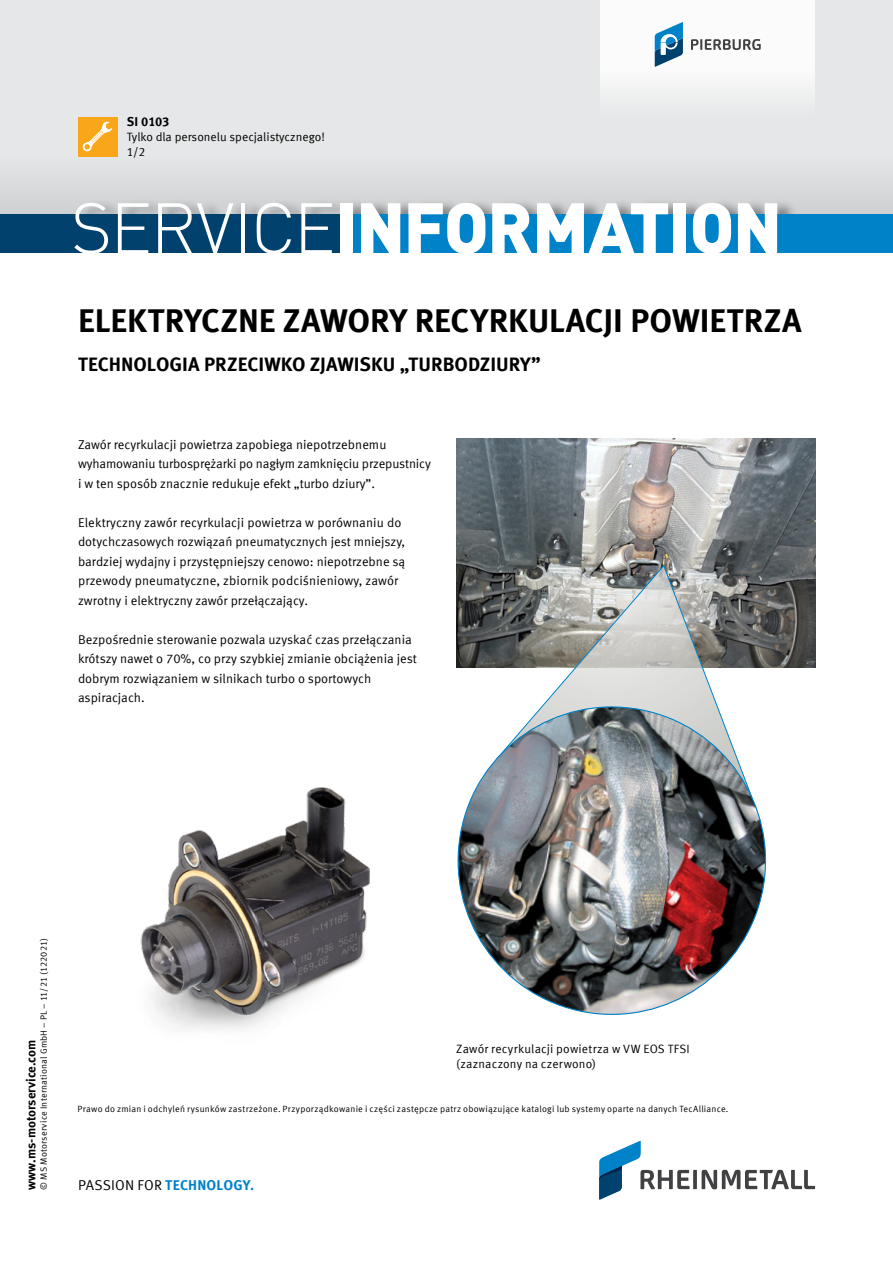
<style>
.page{position:relative;width:893px;height:1263px;background:#fff}
.page>*{position:absolute;margin:0;border:0;box-sizing:border-box;transform-origin:0 0}
.t1{font:900 70.5px "DIN Offc";letter-spacing:-.025em;color:#fff}
.t2{font:700 33px "Meta Offc Pro";color:#000}
.t3{font:700 19.5px "Meta Offc Pro";color:#000}
.t4{font:700 14.25px "Meta Offc Pro";letter-spacing:.01em;color:#0082c8}
.t5{font:12.75px/19.5px "Meta Offc Pro Norm";color:#000}
.t6{font:700 12.75px "Meta Offc Pro";color:#000}
.t7{font:12px/14.7px "Meta Offc Pro Norm";letter-spacing:.01em;color:#000}
.t8{font:9px "Meta Offc Pro Norm";letter-spacing:.025em;color:#000}
.s1{font-weight:300}
.s2{font-family:"Meta Offc Pro Norm";font-weight:400;color:#000}
</style>
<div class="page">
<div style="left:0;top:0;width:893px;height:224px;background:#e6e7e8"></div>
<div style="left:0;top:156px;width:893px;height:58px;background:#dcdedf"></div>
<div style="left:77px;top:198px;width:720px;height:16px;background:#000;opacity:.4"></div>
<div style="left:0;top:214px;width:893px;height:39px;background:#00416e"></div>
<div style="left:347px;top:214px;width:546px;height:39px;background:#0082c8"></div>
<div style="left:78px;top:117px;width:39px;height:39px;background:#faa61a"></div>
<svg style="left:82px;top:121px;width:30px;height:31px"></svg>
<div style="left:600px;top:0;width:215px;height:117px;background:linear-gradient(to bottom,#fff,#edeeef)"></div>
<svg style="left:691px;top:39px;width:70px;height:11px"></svg>
<svg style="left:655px;top:22px;width:28px;height:45px"></svg>
<svg style="left:599px;top:1141px;width:216px;height:58px"></svg>
<img style="left:140px;top:787px;width:230px;height:243px">
<img style="left:456px;top:438px;width:359px;height:230px">
<svg style="left:496px;top:565px;width:259px;height:128px;background:#a7a8a6"></svg>
<img style="left:457px;top:693px;width:310px;height:322px">
<p class="t6" style="left:127px;top:111px;width:44px">SI 0103</p>
<p class="t7" style="left:127px;top:129px;width:200px">Tylko dla personelu specjalistycznego!</p>
<p class="t7" style="left:127px;top:144px;width:20px">1/2</p>
<h1 class="t1" style="left:71px;top:181px;width:713px"><span class="s1">SERVICE</span>INFORMATION</h1>
<h2 class="t2" style="left:78px;top:294px;width:725px">ELEKTRYCZNE ZAWORY RECYRKULACJI POWIETRZA</h2>
<h3 class="t3" style="left:78px;top:348px;width:464px">TECHNOLOGIA PRZECIWKO ZJAWISKU „TURBODZIURY”</h3>
<p class="t5" style="left:78px;top:434px;width:354px">Zawór recyrkulacji powietrza zapobiega niepotrzebnemu wyhamowaniu turbosprężarki po nagłym zamknięciu przepustnicy i w ten sposób znacznie redukuje efekt „turbo dziury”.</p>
<p class="t5" style="left:78px;top:512px;width:329px">Elektryczny zawór recyrkulacji powietrza w porównaniu do dotychczasowych rozwiązań pneumatycznych jest mniejszy, bardziej wydajny i przystępniejszy cenowo: niepotrzebne są przewody pneumatyczne, zbiornik podciśnieniowy, zawór zwrotny i elektryczny zawór przełączający.</p>
<p class="t5" style="left:78px;top:628px;width:340px">Bezpośrednie sterowanie pozwala uzyskać czas przełączania krótszy nawet o 70%, co przy szybkiej zmianie obciążenia jest dobrym rozwiązaniem w silnikach turbo o sportowych aspiracjach.</p>
<p class="t8" style="left:37px;top:1189px;width:253px;rotate:-90deg">© MS Motorservice International GmbH – PL – 11/21 (122021)</p>
<p class="t6" style="left:21px;top:1189px;width:151px;rotate:-90deg">www.ms-motorservice.com</p>
<p class="t7" style="left:456px;top:1041px;width:235px">Zawór recyrkulacji powietrza w VW EOS TFSI (zaznaczony na czerwono)</p>
<p class="t8" style="left:78px;top:1102px;width:652px">Prawo do zmian i odchyleń rysunków zastrzeżone. Przyporządkowanie i części zastępcze patrz obowiązujące katalogi lub systemy oparte na danych TecAlliance.</p>
<p class="t4" style="left:78px;top:1173px;width:178px"><span class="s2">PASSION FOR</span> TECHNOLOGY.</p>
</div>
